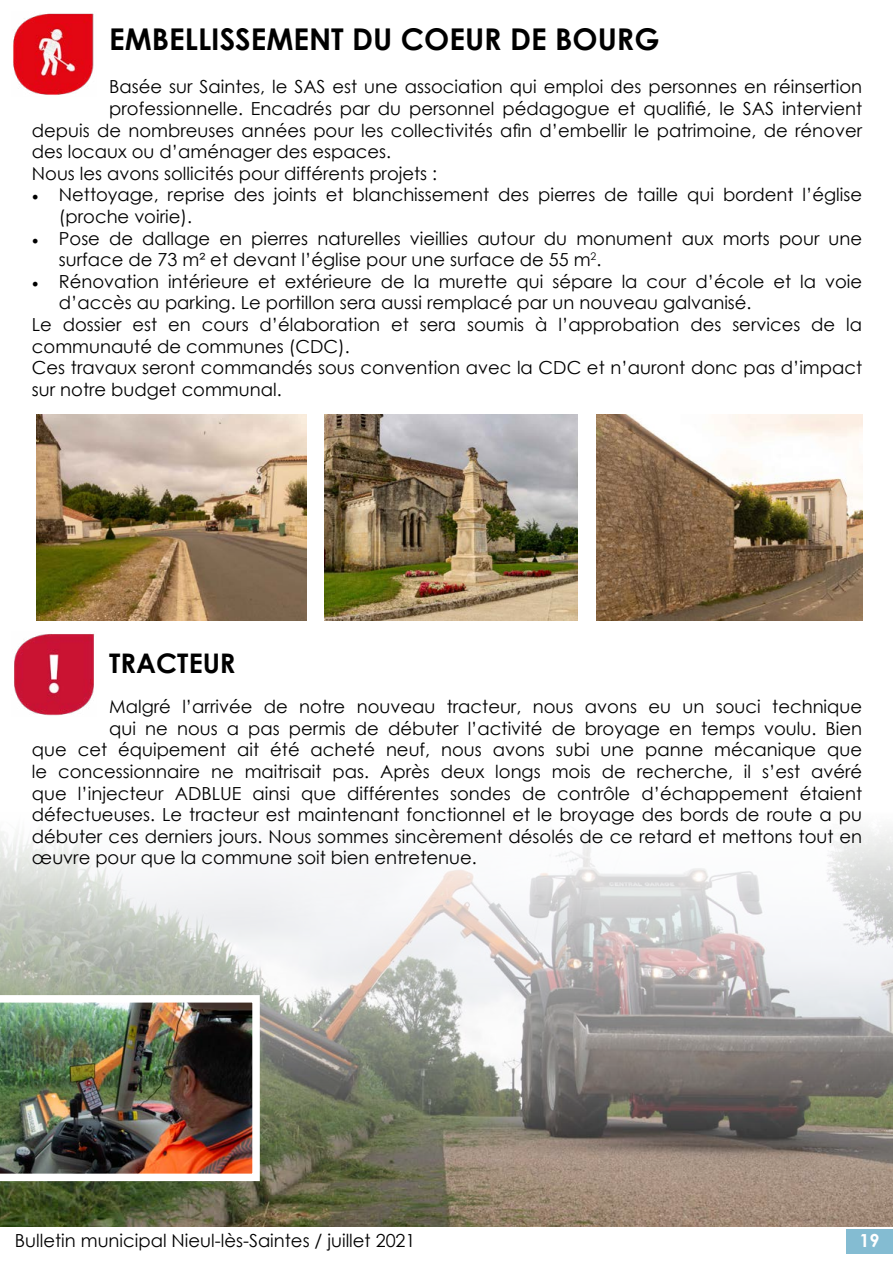
<style>
.page{position:relative;width:893px;height:1263px;background:#fff}
.page>*{position:absolute;margin:0;border:0;box-sizing:border-box;transform-origin:0 0}
.t1{font:700 30px "Century Gothic";color:#000}
.t2{font:700 27px "Century Gothic";color:#000}
.t3{font:18px/21.6px "Century Gothic";color:#000}
.t4{font:700 18px "Century Gothic";color:#fff}
.s1{font-family:"Minion Pro"}
</style>
<div class="page">
<div style="left:846px;top:1229px;width:47px;height:24px;background:#84bcd2"></div>
<img style="left:0;top:827px;width:893px;height:399px">
<img style="left:0;top:995px;width:260px;height:186px">
<img style="left:13px;top:13px;width:81px;height:82px">
<img style="left:37px;top:414px;width:269px;height:206px">
<img style="left:325px;top:414px;width:252px;height:206px">
<img style="left:596px;top:414px;width:266px;height:206px">
<img style="left:14px;top:634px;width:81px;height:82px">
<h1 class="t1" style="left:109px;top:16px;width:552px">EMBELLISSEMENT DU COEUR DE BOURG</h1>
<p class="t3" style="left:109px;top:76px;width:754px">Basée sur Saintes, le SAS est une association qui emploi des personnes en réinsertion</p>
<p class="t3" style="left:109px;top:97px;width:754px">professionnelle. Encadrés par du personnel pédagogue et qualifié, le SAS intervient</p>
<p class="t3" style="left:32px;top:119px;width:832px">depuis de nombreuses années pour les collectivités afin d’embellir le patrimoine, de rénover</p>
<p class="t3" style="left:32px;top:141px;width:361px">des locaux ou d’aménager des espaces.</p>
<p class="t3" style="left:32px;top:162px;width:407px">Nous les avons sollicités pour différents projets :</p>
<p class="t3" style="left:59px;top:184px;width:805px;text-indent:-27px"><span class="s1">•</span> Nettoyage, reprise des joints et blanchissement des pierres de taille qui bordent l’église (proche voirie).</p>
<p class="t3" style="left:59px;top:227px;width:805px;text-indent:-27px"><span class="s1">•</span> Pose de dallage en pierres naturelles vieillies autour du monument aux morts pour une surface de 73 m² et devant l’église pour une surface de 55 m<sup>2</sup>.</p>
<p class="t3" style="left:32px;top:270px;width:832px"><span class="s1">•</span> Rénovation intérieure et extérieure de la murette qui sépare la cour d’école et la voie</p>
<p class="t3" style="left:59px;top:292px;width:694px">d’accès au parking. Le portillon sera aussi remplacé par un nouveau galvanisé.</p>
<p class="t3" style="left:32px;top:313px;width:832px">Le dossier est en cours d’élaboration et sera soumis à l’approbation des services de la</p>
<p class="t3" style="left:32px;top:335px;width:319px">communauté de communes (CDC).</p>
<p class="t3" style="left:32px;top:357px;width:832px">Ces travaux seront commandés sous convention avec la CDC et n’auront donc pas d’impact</p>
<p class="t3" style="left:32px;top:378px;width:251px">sur notre budget communal.</p>
<h2 class="t2" style="left:109px;top:643px;width:128px">TRACTEUR</h2>
<p class="t3" style="left:109px;top:696px;width:754px">Malgré l’arrivée de notre nouveau tracteur, nous avons eu un souci technique</p>
<p class="t3" style="left:109px;top:717px;width:754px">qui ne nous a pas permis de débuter l’activité de broyage en temps voulu. Bien</p>
<p class="t3" style="left:32px;top:739px;width:832px">que cet équipement ait été acheté neuf, nous avons subi une panne mécanique que</p>
<p class="t3" style="left:32px;top:760px;width:832px">le concessionnaire ne maitrisait pas. Après deux longs mois de recherche, il s’est avéré</p>
<p class="t3" style="left:32px;top:782px;width:832px">que l’injecteur ADBLUE ainsi que différentes sondes de contrôle d’échappement étaient</p>
<p class="t3" style="left:32px;top:804px;width:832px">défectueuses. Le tracteur est maintenant fonctionnel et le broyage des bords de route a pu</p>
<p class="t3" style="left:32px;top:825px;width:832px">débuter ces derniers jours. Nous sommes sincèrement désolés de ce retard et mettons tout en</p>
<p class="t3" style="left:32px;top:847px;width:446px">œuvre pour que la commune soit bien entretenue.</p>
<p class="t3" style="left:15px;top:1230px;width:402px">Bulletin municipal Nieul-lès-Saintes / juillet 2021</p>
<p class="t4" style="left:859px;top:1227px;width:22px">19</p>
</div>
